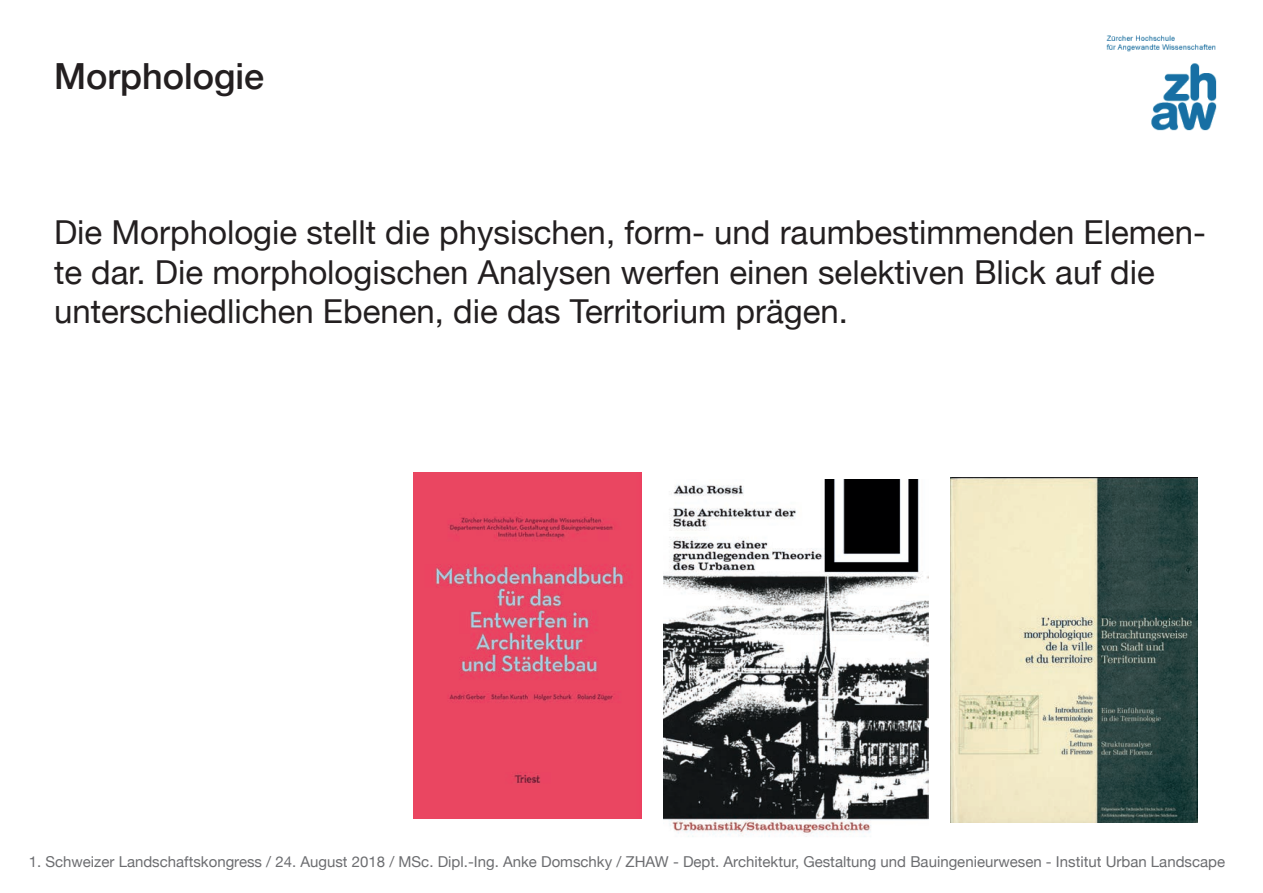
<style>
.page{position:relative;width:1263px;height:893px;background:#fff}
.page>*{position:absolute;margin:0;border:0;box-sizing:border-box;transform-origin:0 0}
.t1{font:500 36px "Helvetica Neue";color:#231f20}
.t2{font:33px/39.6px "Helvetica Neue";color:#231f20}
.t3{font:15px "Helvetica Neue";color:#6c6d70}
</style>
<div class="page">
<img style="left:1106px;top:35px;width:111px;height:96px">
<img style="left:663px;top:480px;width:265px;height:357px">
<img style="left:950px;top:478px;width:247px;height:344px">
<img style="left:414px;top:472px;width:227px;height:346px">
<p class="t1" style="left:54px;top:47px;width:212px">Morphologie</p>
<p class="t2" style="left:54px;top:214px;width:1153px">Die Morphologie stellt die physischen, form- und raumbestimmenden Elemen&shy;te dar. Die morphologischen Analysen werfen einen selektiven Blick auf die unterschiedlichen Ebenen, die das Territorium prägen.</p>
<p class="t3" style="left:29px;top:851px;width:1198px">1. Schweizer Landschaftskongress / 24. August 2018 / MSc. Dipl.-Ing. Anke Domschky / ZHAW - Dept. Architektur, Gestaltung und Bauingenieurwesen - Institut Urban Landscape</p>
</div>
